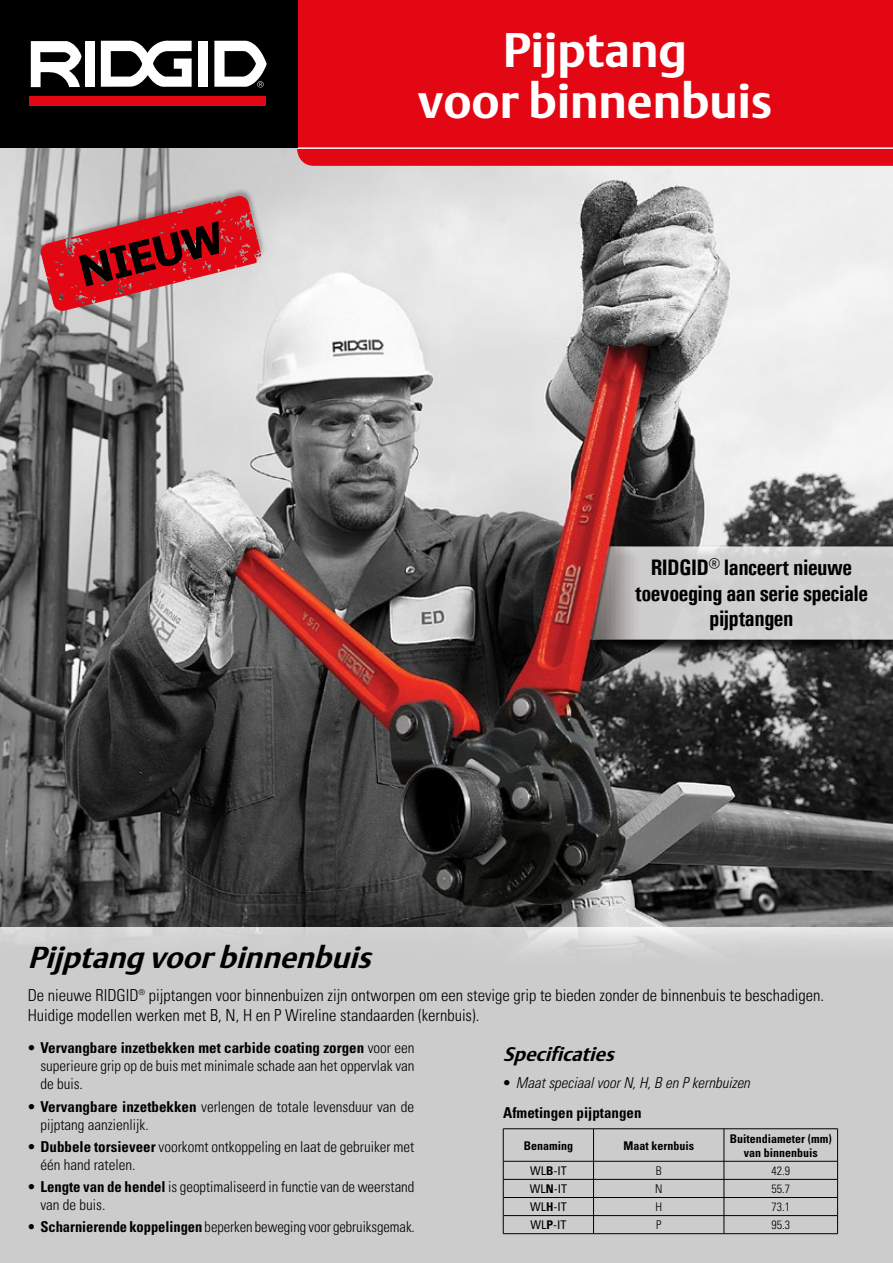
<style>
.page{position:relative;width:893px;height:1263px;background:#fff}
.page>*{position:absolute;margin:0;border:0;box-sizing:border-box;transform-origin:0 0}
.t1{font:700 48px/51px "DTL Argo T";color:#fff;text-align:center}
.t2{font:900 44.55px "Auto 1";color:#000}
.t3{font:italic 700 30px "DTL Argo T";color:#000}
.t4{font:700 22.5px/25.5px "Univers Condensed";letter-spacing:-.02em;color:#000;text-align:center}
.t5{font:italic 700 19.5px "DTL Argo T";color:#000}
.t6{font:16.5px/19.8px "Univers LTCYR 47 Light Cond";color:#000}
.t7{font:15px/18px "Univers LTCYR 47 Light Cond";color:#000}
.t8{font:15px "Univers LTCYR 67 Bold Cond";color:#000}
.t9{font:15px "Univers LTCYR 47 Light Cond Obl";color:#000}
.t10{font:12px/14.4px "Univers LTCYR 67 Bold Cond";color:#000;text-align:center}
.t11{font:condensed 12px "Univers LTCYR 57";color:#000}
.t12{font:12px "Univers LTCYR 47 Light Cond";color:#000}
.s1{font-family:"Univers LTCYR 47 Light Cond"}
.s2{font-family:"Univers LTCYR 67 Bold Cond"}
.s3{font-family:"Univers LTCYR 67 Bold Cond";font-stretch:normal}
</style>
<div class="page">
<img style="left:0;top:147px;width:893px;height:780px">
<div style="left:0;top:927px;width:893px;height:336px;background:#ccc"></div>
<div style="left:297px;top:0;width:596px;height:166px;background:#e30613"></div>
<hr style="left:297px;top:147px;width:596px;height:2px;background:#fff">
<div style="left:0;top:0;width:297px;height:147px;background:#000"></div>
<div style="left:85px;top:41px;width:10px;height:46px;background:#fff"></div>
<div style="left:198px;top:41px;width:10px;height:46px;background:#fff"></div>
<div style="left:30px;top:96px;width:236px;height:10px;background:#e30613"></div>
<svg style="left:31px;top:41px;width:51px;height:46px"></svg>
<svg style="left:101px;top:40px;width:91px;height:47px"></svg>
<svg style="left:214px;top:41px;width:53px;height:46px"></svg>
<div style="left:38px;top:188px;width:229px;height:123px;background:#000;opacity:.3"></div>
<svg style="left:38px;top:192px;width:225px;height:122px;background:#cf6067"></svg>
<svg style="left:590px;top:544px;width:303px;height:110px;background:#302e2e"></svg>
<svg style="left:589px;top:546px;width:304px;height:94px;background:#c8c2c1"></svg>
<hr style="left:503px;top:1128px;width:90px;height:1px;background:#000">
<hr style="left:503px;top:1129px;width:1px;height:32px;background:#000">
<hr style="left:593px;top:1128px;width:131px;height:1px;background:#000">
<hr style="left:593px;top:1129px;width:1px;height:32px;background:#000">
<hr style="left:724px;top:1129px;width:1px;height:32px;background:#000">
<hr style="left:837px;top:1129px;width:1px;height:32px;background:#000">
<hr style="left:724px;top:1128px;width:114px;height:1px;background:#000">
<hr style="left:503px;top:1161px;width:90px;height:1px;background:#000">
<hr style="left:593px;top:1161px;width:131px;height:1px;background:#000">
<hr style="left:724px;top:1161px;width:114px;height:1px;background:#000">
<hr style="left:503px;top:1179px;width:90px;height:1px;background:#000">
<hr style="left:593px;top:1179px;width:131px;height:1px;background:#000">
<hr style="left:724px;top:1179px;width:114px;height:1px;background:#000">
<hr style="left:503px;top:1197px;width:90px;height:1px;background:#000">
<hr style="left:593px;top:1197px;width:131px;height:1px;background:#000">
<hr style="left:724px;top:1197px;width:114px;height:1px;background:#000">
<hr style="left:503px;top:1215px;width:90px;height:1px;background:#000">
<svg style="left:503px;top:1161px;width:1px;height:72px"></svg>
<hr style="left:593px;top:1215px;width:131px;height:1px;background:#000">
<svg style="left:593px;top:1161px;width:1px;height:72px"></svg>
<hr style="left:724px;top:1215px;width:114px;height:1px;background:#000">
<svg style="left:724px;top:1161px;width:1px;height:72px"></svg>
<svg style="left:837px;top:1161px;width:1px;height:72px"></svg>
<hr style="left:503px;top:1233px;width:90px;height:1px;background:#000">
<hr style="left:593px;top:1233px;width:131px;height:1px;background:#000">
<hr style="left:724px;top:1233px;width:114px;height:1px;background:#000">
<h2 class="t2" style="left:73px;top:243px;width:148px;rotate:-14deg">NIEUW</h2>
<h1 class="t1" style="left:418px;top:24px;width:356px">Pijptang<br>voor binnenbuis</h1>
<h3 class="t4" style="left:635px;top:555px;width:235px">RIDGID® lanceert nieuwe toevoeging aan serie speciale pijptangen</h3>
<h3 class="t3" style="left:28px;top:940px;width:353px">Pijptang voorbinnenbuis</h3>
<p class="t6" style="left:28px;top:984px;width:798px">De nieuwe RIDGID® pijptangen voor binnenbuizen zijn ontworpen om een stevige grip te bieden zonder de binnenbuis te beschadigen.<br>Huidige modellen werken met B, N, H en P Wireline standaarden (kernbuis).</p>
<p class="t8" style="left:28px;top:1039px;width:388px"><span class="s1">•</span> Vervangbare inzetbekken met carbide coating zorgen <span class="s1">voor een</span></p>
<p class="t7" style="left:40px;top:1056px;width:375px">superieure grip op de buis met minimale schade aan het oppervlak van de buis.</p>
<p class="t7" style="left:40px;top:1096px;width:375px;text-indent:-13px">• <span class="s2">Vervangbare inzetbekken</span> verlengen de totale levensduur van de pijptang aanzienlijk.</p>
<p class="t7" style="left:40px;top:1137px;width:375px;text-indent:-13px">• <span class="s2">Dubbele torsieveer</span> voorkomt ontkoppeling en laat de gebruiker met één hand ratelen.</p>
<p class="t7" style="left:40px;top:1177px;width:375px;text-indent:-13px">• <span class="s2">Lengte van de hendel</span> is geoptimaliseerd in functie van de weerstand van de buis.</p>
<p class="t7" style="left:28px;top:1217px;width:389px">• <span class="s2">Scharnierende koppelingen</span> beperken beweging voor gebruiksgemak.</p>
<h3 class="t5" style="left:503px;top:1042px;width:118px">Specificaties</h3>
<p class="t9" style="left:503px;top:1073px;width:248px"><span class="s1">•</span> Maat speciaal voor N, H, B en P kernbuizen</p>
<p class="t8" style="left:503px;top:1104px;width:140px">Afmetingen pijptangen</p>
<p class="t10" style="left:524px;top:1138px;width:51px">Benaming</p>
<p class="t10" style="left:623px;top:1138px;width:72px">Maat kernbuis</p>
<p class="t10" style="left:730px;top:1131px;width:103px">Buitendiameter (mm) van binnenbuis</p>
<p class="t11" style="left:530px;top:1163px;width:38px">WL<span class="s3">B</span>-IT</p>
<p class="t12" style="left:656px;top:1163px;width:7px">B</p>
<p class="t12" style="left:771px;top:1163px;width:20px">42.9</p>
<p class="t11" style="left:530px;top:1181px;width:39px">WL<span class="s3">N</span>-IT</p>
<p class="t12" style="left:655px;top:1181px;width:9px">N</p>
<p class="t12" style="left:771px;top:1181px;width:20px">55.7</p>
<p class="t11" style="left:530px;top:1199px;width:38px">WL<span class="s3">H</span>-IT</p>
<p class="t12" style="left:655px;top:1199px;width:8px">H</p>
<p class="t12" style="left:771px;top:1199px;width:20px">73.1</p>
<p class="t11" style="left:530px;top:1217px;width:37px">WL<span class="s3">P</span>-IT</p>
<p class="t12" style="left:656px;top:1217px;width:7px">P</p>
<p class="t12" style="left:771px;top:1217px;width:20px">95.3</p>
</div>
